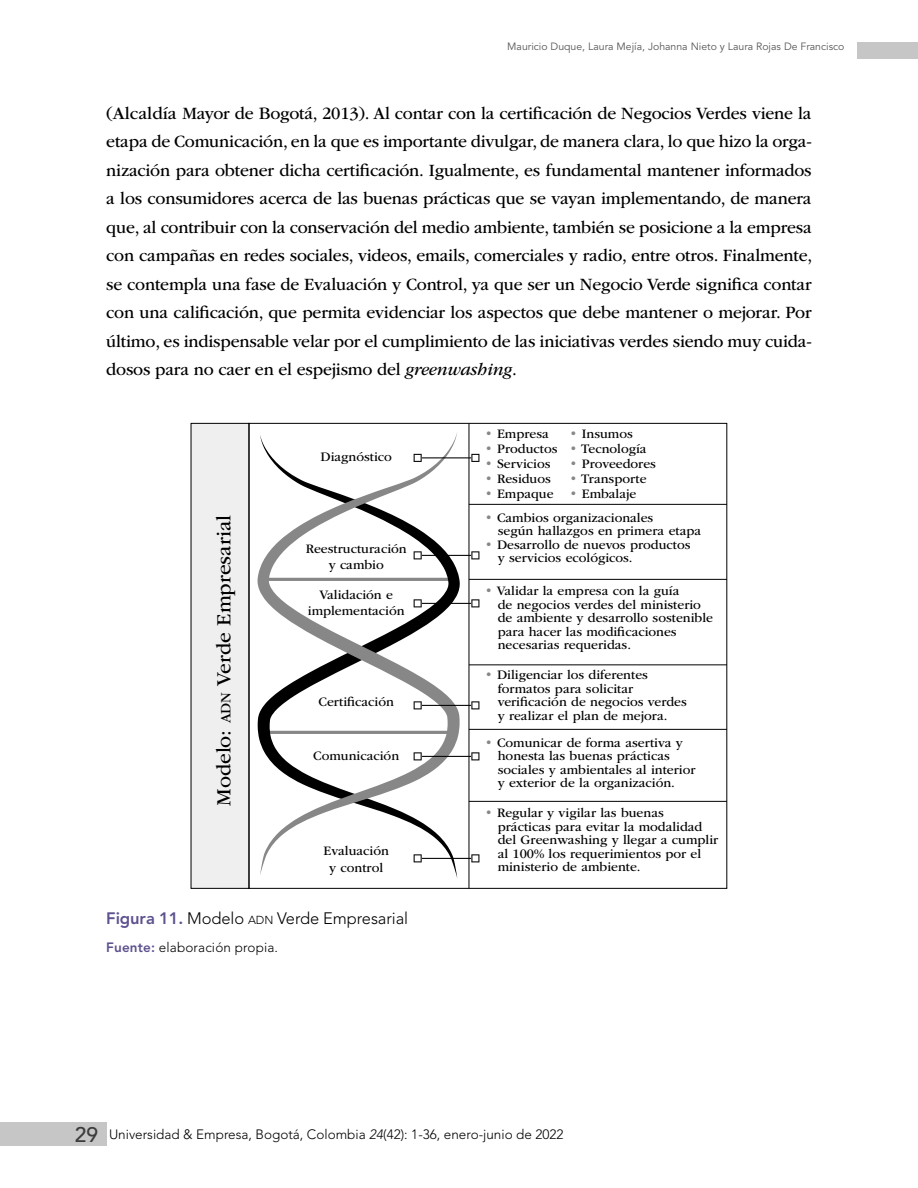
<style>
.page{position:relative;width:918px;height:1188px;background:#fff}
.page>*{position:absolute;margin:0;border:0;box-sizing:border-box;transform-origin:0 0}
.t1{font:21px "ITC Garamond Std";color:#000}
.TXT-general{font:18px/28.5px "ITC Garamond Std";letter-spacing:-.01em;color:#000;text-align:justify}
.FIGURA-titulo{font:300 16.5px "Avenir LT Std";letter-spacing:-.005em;color:#000}
.t2{font:13.5px/13.5px "ITC Garamond Std";color:#000}
.TABLA--fuente-SOLA{font:300 13.5px "Avenir LT Std";color:#000}
.t3{font:10.5px "Avenir LT Std";color:#575756}
.s1{font-style:italic}
.s2{font-size:14.7px}
.s3{font-weight:800;color:#5e518f}
.s4{font-size:11.55px}
.s5{color:#878787}
.s6{font-weight:500;font-size:21px;color:#3c3c3b}
</style>
<div class="page">
<div style="left:0;top:1122px;width:106px;height:23px;background:#c6c6c6"></div>
<div style="left:857px;top:42px;width:61px;height:16px;background:#c6c6c6"></div>
<div style="left:191px;top:423px;width:58px;height:466px;background:#efefef"></div>
<svg style="left:249px;top:423px;width:478px;height:466px"></svg>
<hr style="left:469px;top:423px;width:1px;height:465px;background:#000">
<hr style="left:469px;top:504px;width:258px;height:1px;background:#000">
<hr style="left:469px;top:579px;width:258px;height:1px;background:#000">
<hr style="left:469px;top:665px;width:258px;height:1px;background:#000">
<hr style="left:469px;top:729px;width:258px;height:1px;background:#000">
<hr style="left:469px;top:801px;width:258px;height:1px;background:#000">
<svg style="left:257px;top:431px;width:203px;height:444px"></svg>
<hr style="left:417px;top:457px;width:59px;height:1px;background:#000">
<svg style="left:414px;top:454px;width:8px;height:8px"></svg>
<svg style="left:471px;top:454px;width:8px;height:8px"></svg>
<hr style="left:417px;top:555px;width:59px;height:1px;background:#000">
<svg style="left:414px;top:551px;width:8px;height:8px"></svg>
<svg style="left:471px;top:551px;width:8px;height:8px"></svg>
<hr style="left:417px;top:603px;width:59px;height:1px;background:#000">
<svg style="left:414px;top:599px;width:8px;height:8px"></svg>
<svg style="left:471px;top:599px;width:8px;height:8px"></svg>
<hr style="left:417px;top:705px;width:59px;height:1px;background:#000">
<svg style="left:414px;top:701px;width:8px;height:8px"></svg>
<svg style="left:471px;top:701px;width:8px;height:8px"></svg>
<hr style="left:417px;top:756px;width:59px;height:1px;background:#000">
<svg style="left:414px;top:752px;width:8px;height:8px"></svg>
<svg style="left:471px;top:752px;width:8px;height:8px"></svg>
<hr style="left:417px;top:858px;width:59px;height:1px;background:#000">
<svg style="left:414px;top:854px;width:8px;height:8px"></svg>
<svg style="left:471px;top:854px;width:8px;height:8px"></svg>
<p class="t3" style="left:507px;top:41px;width:339px">Mauricio Duque, Laura Mejía, Johanna Nieto y Laura Rojas De Francisco</p>
<p class="TXT-general" style="left:106px;top:99px;width:707px">(Alcaldía Mayor de Bogotá, 2013). Al contar con la certificación de Negocios Verdes viene la etapa de Comunicación, en la que es importante divulgar, de manera clara, lo que hizo la orga&shy;nización para obtener dicha certificación. Igualmente, es fundamental mantener informados a los consumidores acerca de las buenas prácticas que se vayan implementando, de manera que, al contribuir con la conservación del medio ambiente, también se posicione a la empresa con campañas en redes sociales, videos, emails, comerciales y radio, entre otros. Finalmente, se contempla una fase de Evaluación y Control, ya que ser un Negocio Verde significa contar con una calificación, que permita evidenciar los aspectos que debe mantener o mejorar. Por último, es indispensable velar por el cumplimiento de las iniciativas verdes siendo muy cuida&shy;dosos para no caer en el espejismo del <span class="s1">greenwashing</span>.</p>
<p class="t1" style="left:213px;top:806px;width:292px;rotate:-90deg">Modelo: <span class="s2">ADN</span> Verde Empresarial</p>
<p class="t2" style="left:321px;top:451px;width:73px">Diagnóstico</p>
<p class="t2" style="left:306px;top:540px;width:102px;line-height:16.2px;text-align:center">Reestructuración y cambio</p>
<p class="t2" style="left:308px;top:586px;width:98px;line-height:16.2px;text-align:center">Validación e implementación</p>
<p class="t2" style="left:318px;top:695px;width:77px">Certificación</p>
<p class="t2" style="left:313px;top:749px;width:87px">Comunicación</p>
<p class="t2" style="left:324px;top:843px;width:67px;line-height:16.2px;text-align:center">Evaluación y control</p>
<p class="FIGURA-titulo" style="left:106px;top:908px;width:303px"><span class="s3">Figura 11.</span> Modelo <span class="s4">adn</span> Verde Empresarial</p>
<p class="TABLA--fuente-SOLA" style="left:106px;top:939px;width:173px"><span class="s3">Fuente:</span> elaboración propia.</p>
<p class="t2" style="left:485px;top:427px;width:66px"><span class="s5">•</span> Empresa</p>
<p class="t2" style="left:569px;top:427px;width:65px"><span class="s5">•</span> Insumos</p>
<p class="t2" style="left:485px;top:442px;width:163px"><span class="s5">•</span> Productos <span class="s5">•</span> Tecnología</p>
<p class="t2" style="left:485px;top:457px;width:67px"><span class="s5">•</span> Servicios</p>
<p class="t2" style="left:569px;top:457px;width:88px"><span class="s5">•</span> Proveedores</p>
<p class="t2" style="left:485px;top:472px;width:68px"><span class="s5">•</span> Residuos</p>
<p class="t2" style="left:569px;top:472px;width:79px"><span class="s5">•</span> Transporte</p>
<p class="t2" style="left:485px;top:487px;width:153px"><span class="s5">•</span> Empaque <span class="s5">•</span> Embalaje</p>
<p class="t2" style="left:498px;top:511px;width:205px;text-indent:-13px"><span class="s5">•</span> Cambios organizacionales<br>según hallazgos en primera etapa</p>
<p class="t2" style="left:498px;top:538px;width:194px;text-indent:-13px"><span class="s5">•</span> Desarrollo de nuevos productos y servicios ecológicos.</p>
<p class="t2" style="left:498px;top:584px;width:217px;text-indent:-13px"><span class="s5">•</span> Validar la empresa con la guía<br>de negocios verdes del ministerio de ambiente y desarrollo sostenible para hacer las modificaciones necesarias requeridas.</p>
<p class="t2" style="left:498px;top:668px;width:191px;text-indent:-13px"><span class="s5">•</span> Diligenciar los diferentes formatos para solicitar verificación de negocios verdes y realizar el plan de mejora.</p>
<p class="t2" style="left:498px;top:736px;width:199px;text-indent:-13px"><span class="s5">•</span> Comunicar de forma asertiva y honesta las buenas prácticas sociales y ambientales al interior y exterior de la organización.</p>
<p class="t2" style="left:498px;top:806px;width:222px;text-indent:-13px"><span class="s5">•</span> Regular y vigilar las buenas prácticas para evitar la modalidad del Greenwashing y llegar a cumplir al 100% los requerimientos por el ministerio de ambiente.</p>
<p class="TABLA--fuente-SOLA" style="left:75px;top:1126px;width:490px"><span class="s6">29</span> Universidad &amp; Empresa, Bogotá, Colombia <span class="s1">24</span>(42): 1-36, enero-junio de 2022</p>
</div>
